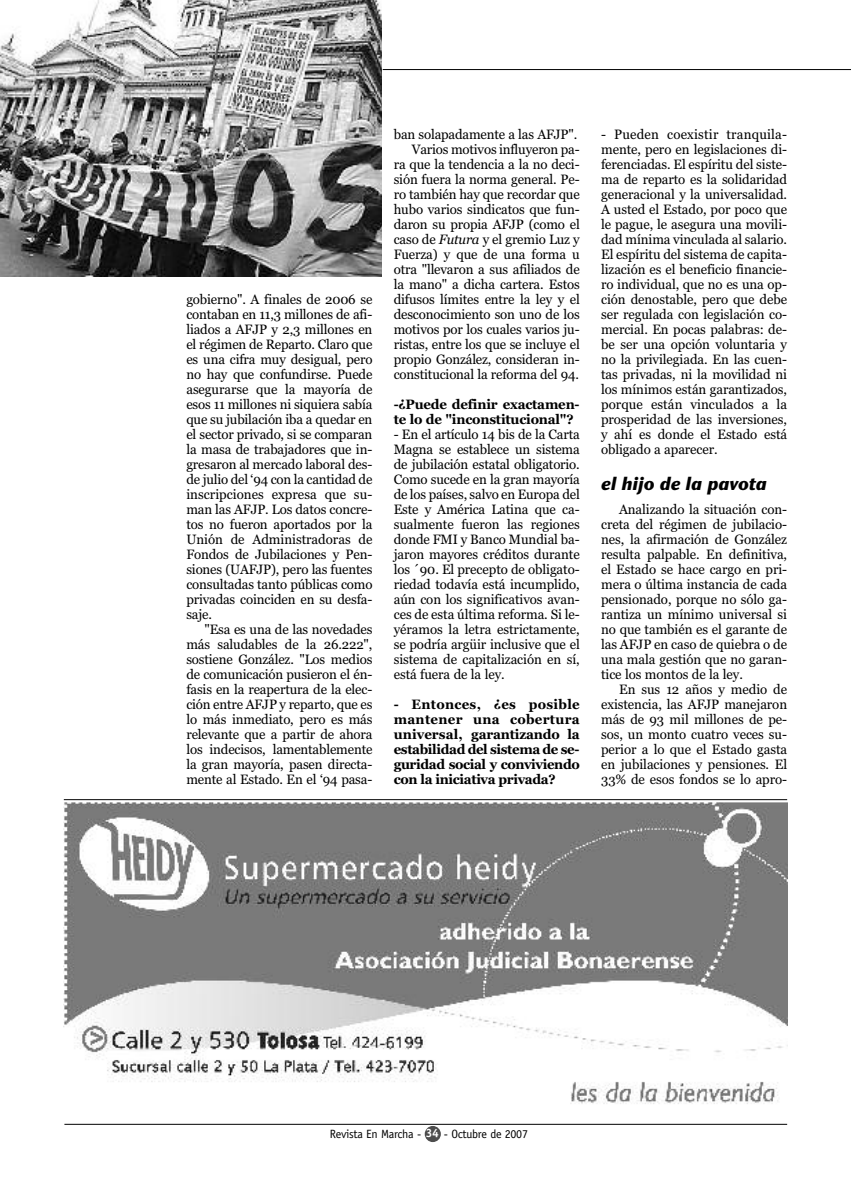
<style>
.page{position:relative;width:851px;height:1191px;background:#fff}
.page>*{position:absolute;margin:0;border:0;box-sizing:border-box;transform-origin:0 0}
.t1{font:italic 18px "Stone Sans ITCTT Bold";letter-spacing:-.005em;color:#000}
.t2{font:13.5px/15px "Georgia";letter-spacing:-.01em;color:#000;text-align:justify}
.t3{font:700 13.5px/15px "Georgia";letter-spacing:-.03em;color:#000}
.t4{font:12px "Officina Sans Std";letter-spacing:-.025em;color:#000}
.s1{font-style:italic}
.s2{font-weight:700;color:#fff}
</style>
<div class="page">
<hr style="left:382px;top:69px;width:468px;height:1px;background:#000">
<img style="left:64px;top:802px;width:723px;height:302px">
<hr style="left:64px;top:799px;width:723px;height:1px;background:#000">
<img style="left:0;top:0;width:381px;height:276px">
<div style="left:424px;top:1126px;width:17px;height:16px;background:#4d4d4d;border-radius:50%"></div>
<hr style="left:64px;top:1124px;width:723px;height:1px;background:#000">
<p class="t2" style="left:186px;top:292px;width:187px">gobierno". A finales de 2006 se contaban en 11,3 millones de afi&shy;liados a AFJP y 2,3 millones en el régimen de Reparto. Claro que es una cifra muy desigual, pero no hay que confundirse. Puede asegurarse que la mayoría de esos 11 millones ni siquiera sabía que su jubilación iba a quedar en el sector privado, si se comparan la masa de trabajadores que in&shy;gresaron al mercado laboral des&shy;de julio del ‘94 con la cantidad de inscripciones expresa que su&shy;man las AFJP. Los datos concre&shy;tos no fueron aportados por la Unión de Administradoras de Fondos de Jubilaciones y Pen&shy;siones (UAFJP), pero las fuentes consultadas tanto públicas como privadas coinciden en su desfa&shy;saje.</p>
<p class="t2" style="left:186px;top:622px;width:187px;text-indent:18px">"Esa es una de las novedades más saludables de la 26.222", sostiene González. "Los medios de comunicación pusieron el én&shy;fasis en la reapertura de la elec&shy;ción entre AFJP y reparto, que es lo más inmediato, pero es más relevante que a partir de ahora los indecisos, lamentablemente la gran mayoría, pasen directa&shy;mente al Estado. En el ‘94 pasa-</p>
<p class="t2" style="left:393px;top:127px;width:187px;text-align:right">ban solapadamente a las AFJP".<br>Varios motivos influyeron pa-<br>ra que la tendencia a la no deci&shy;sión fuera la norma general. Pe&shy;ro también hay que recordar que hubo varios sindicatos que fun&shy;daron su propia AFJP (como el caso de <span class="s1">Futura</span> y el gremio Luz y<br>Fuerza) y que de una forma u otra "llevaron a sus afiliados de la mano" a dicha cartera. Estos difusos límites entre la ley y el desconocimiento son uno de los motivos por los cuales varios ju&shy;ristas, entre los que se incluye el propio González, consideran in&shy;constitucional la reforma del 94.</p>
<p class="t3" style="left:393px;top:397px;width:187px">-¿Puede definir exactamen&shy;te lo de "inconstitucional"?</p>
<p class="t2" style="left:393px;top:427px;width:187px">- En el artículo 14 bis de la Carta Magna se establece un sistema de jubilación estatal obligatorio.<br>Como sucede en la gran mayoría de los países, salvo en Europa del Este y América Latina que ca&shy;sualmente fueron las regiones donde FMI y Banco Mundial ba&shy;jaron mayores créditos durante los ´90. El precepto de obligato&shy;riedad todavía está incumplido, aún con los significativos avan&shy;ces de esta última reforma. Si le&shy;yéramos la letra estrictamente, se podría argüir inclusive que el sistema de capitalización en sí, está fuera de la ley.</p>
<p class="t3" style="left:393px;top:697px;width:187px;text-align:justify">- Entonces, ¿es posible mantener una cobertura universal, garantizando la estabilidad del sistema de se&shy;guridad social y conviviendo con la iniciativa privada?</p>
<p class="t2" style="left:601px;top:127px;width:187px">- Pueden coexistir tranquila&shy;mente, pero en legislaciones di&shy;ferenciadas. El espíritu del siste&shy;ma de reparto es la solidaridad generacional y la universalidad.<br>A usted el Estado, por poco que le pague, le asegura una movili&shy;dad mínima vinculada al salario.<br>El espíritu del sistema de capita&shy;lización es el beneficio financie&shy;ro individual, que no es una op&shy;ción denostable, pero que debe ser regulada con legislación co&shy;mercial. En pocas palabras: de&shy;be ser una opción voluntaria y no la privilegiada. En las cuen&shy;tas privadas, ni la movilidad ni los mínimos están garantizados, porque están vinculados a la prosperidad de las inversiones, y ahí es donde el Estado está obligado a aparecer.</p>
<h1 class="t1" style="left:601px;top:473px;width:167px">el hijo de la pavota</h1>
<p class="t2" style="left:601px;top:502px;width:187px;text-indent:18px">Analizando la situación con&shy;creta del régimen de jubilacio&shy;nes, la afirmación de González resulta palpable. En definitiva, el Estado se hace cargo en pri&shy;mera o última instancia de cada pensionado, porque no sólo ga&shy;rantiza un mínimo universal si no que también es el garante de las AFJP en caso de quiebra o de una mala gestión que no garan&shy;tice los montos de la ley.</p>
<p class="t2" style="left:601px;top:682px;width:187px;text-indent:18px">En sus 12 años y medio de existencia, las AFJP manejaron más de 93 mil millones de pe&shy;sos, un monto cuatro veces su&shy;perior a lo que el Estado gasta en jubilaciones y pensiones. El 33% de esos fondos se lo apro-</p>
<p class="t4" style="left:330px;top:1128px;width:200px">Revista En Marcha - <span class="s2">34</span> - Octubre de 2007</p>
</div>
